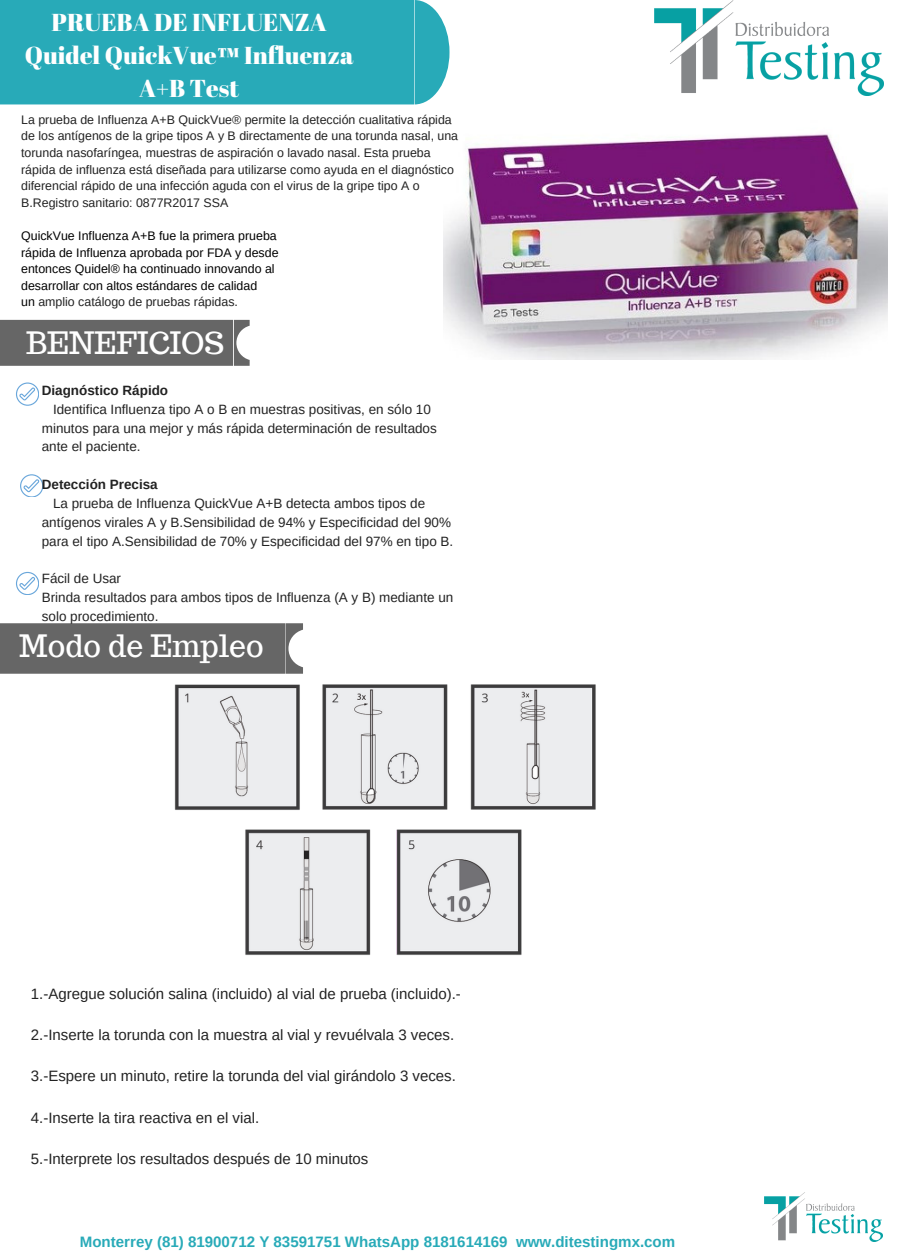
<style>
.page{position:relative;width:900px;height:1260px;background:#fff}
.page>*{position:absolute;margin:0;border:0;box-sizing:border-box;transform-origin:0 0}
.t1{font:30.25px "Trocchi";color:#fff}
.t2{font:24.5px/33.5px "Abril Fatface";color:#fff;text-align:center}
.t3{font:15px "Arimo";color:#222}
.t4{font:700 15px "Arimo";color:#28aab8}
.t5{font:13.5px/18.8px "Arimo";color:#222}
.t6{font:700 13.5px "Arimo";color:#222}
.t7{font:12.5px/16.5px "Arimo";color:#222}
.t8{font:12.5px/16.5px "Arimo";color:#000}
.s1{color:#222}
</style>
<div class="page">
<div style="left:0;top:0;width:450px;height:104px;background:#28aab8"></div>
<div style="left:0;top:320px;width:250px;height:46px;background:#666"></div>
<svg style="left:0;top:623px;width:303px;height:51px;background:#6b6b6b"></svg>
<svg style="left:16px;top:383px;width:22px;height:22px"></svg>
<img style="left:654px;top:0;width:229px;height:96px">
<img style="left:764px;top:1193px;width:118px;height:49px">
<svg style="left:20px;top:474px;width:23px;height:23px"></svg>
<svg style="left:16px;top:572px;width:22px;height:22px"></svg>
<img style="left:443px;top:134px;width:445px;height:225px">
<img style="left:174px;top:684px;width:422px;height:271px">
<h2 class="t2" style="left:25px;top:4px;width:330px">PRUEBA DE INFLUENZA<br>Quidel QuickVue™ Influenza<br>A+B Test</h2>
<p class="t7" style="left:21px;top:111px;width:438px">La prueba de Influenza A+B QuickVue® permite la detección cualitativa rápida de los antígenos de la gripe tipos A y B directamente de una torunda nasal, una torunda nasofaríngea, muestras de aspiración o lavado nasal. Esta prueba rápida de influenza está diseñada para utilizarse como ayuda en el diagnóstico diferencial rápido de una infección aguda con el virus de la gripe tipo A o B.Registro sanitario: 0877R2017 SSA</p>
<p class="t8" style="left:21px;top:227px;width:259px">QuickVue Influenza A+B fue la primera prueba rápida de Influenza aprobada por FDA y desde entonces Quidel® ha continuado innovando al desarrollar con altos estándares de calidad<br>un <span class="s1">amplio catálogo de pruebas rápidas.</span></p>
<h1 class="t1" style="left:26px;top:323px;width:200px">BENEFICIOS</h1>
<p class="t6" style="left:42px;top:383px;width:128px">Diagnóstico Rápido</p>
<p class="t5" style="left:42px;top:400px;width:397px;text-indent:11px">Identifica Influenza tipo A o B en muestras positivas, en sólo 10 minutos para una mejor y más rápida determinación de resultados ante el paciente.</p>
<p class="t6" style="left:42px;top:477px;width:117px">Detección Precisa</p>
<p class="t5" style="left:42px;top:494px;width:413px;text-indent:11px">La prueba de Influenza QuickVue A+B detecta ambos tipos de antígenos virales A y B.Sensibilidad de 94% y Especificidad del 90% para el tipo A.Sensibilidad de 70% y Especificidad del 97% en tipo B.</p>
<p class="t5" style="left:42px;top:569px;width:413px">Fácil de Usar<br>Brinda resultados para ambos tipos de Influenza (A y B) mediante un solo procedimiento.</p>
<h1 class="t1" style="left:19px;top:626px;width:246px">Modo de Empleo</h1>
<p class="t3" style="left:31px;top:985px;width:431px">1.-Agregue solución salina (incluido) al vial de prueba (incluido).-</p>
<p class="t3" style="left:31px;top:1027px;width:425px">2.-Inserte la torunda con la muestra al vial y revuélvala 3 veces.</p>
<p class="t3" style="left:31px;top:1068px;width:426px">3.-Espere un minuto, retire la torunda del vial girándolo 3 veces.</p>
<p class="t3" style="left:31px;top:1109px;width:230px">4.-Inserte la tira reactiva en el vial.</p>
<p class="t3" style="left:31px;top:1150px;width:339px">5.-Interprete los resultados después de 10 minutos</p>
<p class="t4" style="left:80px;top:1233px;width:597px">Monterrey (81) 81900712 Y 83591751 WhatsApp 8181614169 www.ditestingmx.com</p>
</div>
